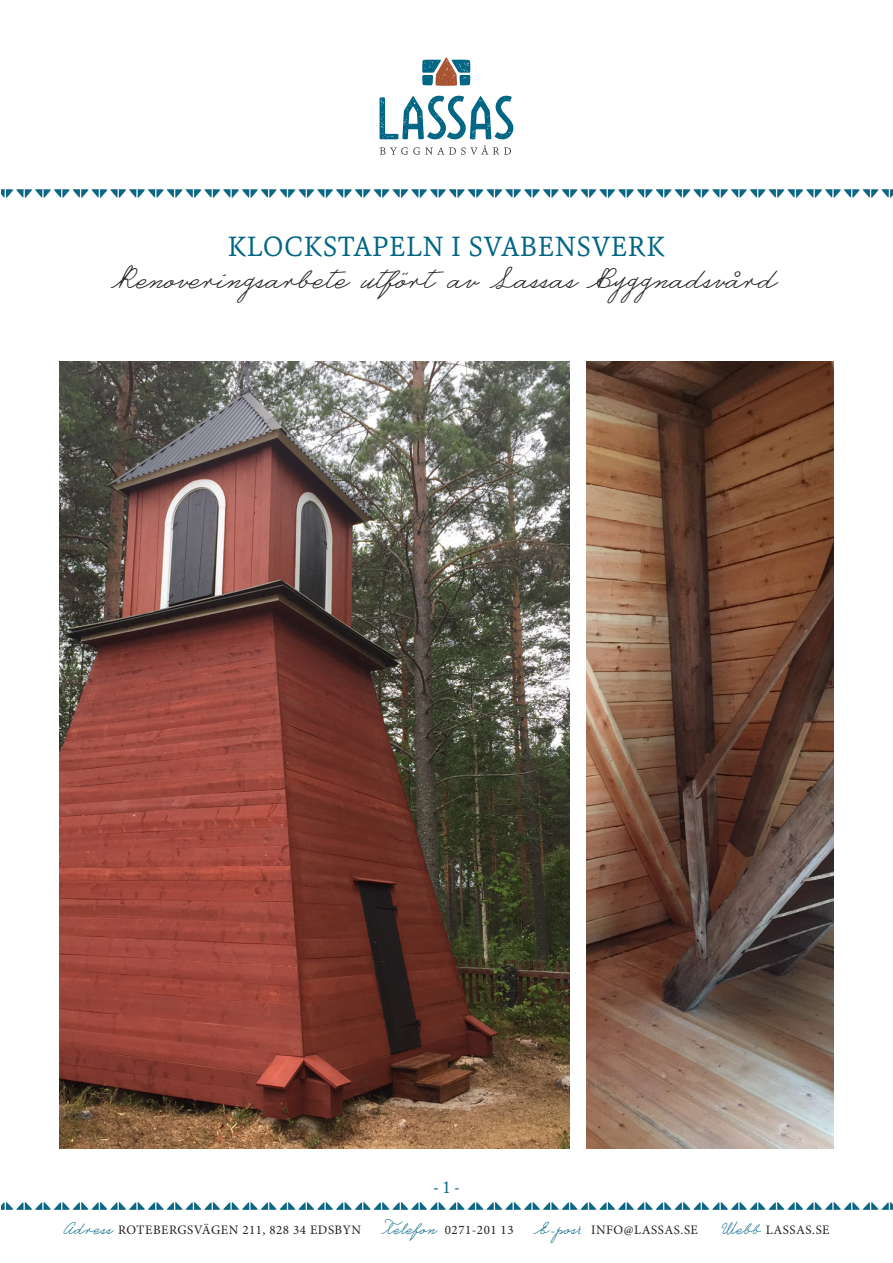
<style>
.page{position:relative;width:893px;height:1263px;background:#fff}
.page>*{position:absolute;margin:0;border:0;box-sizing:border-box;transform-origin:0 0}
.t1{font:30px "Sina Nova";letter-spacing:.03em;color:#016584}
.t2{font:29.7px "Castro Script";color:#231f20;scale:1.11 1}
.t3{font:18px "Sina Nova";color:#016584}
.t4{font:12.9px "Minion Pro";letter-spacing:.04em;color:#231f20}
.s1{font-family:"Castro Script";font-size:17.85px;color:#016584}
.s2{font-family:"Savoye Let Plain";font-size:17.85px;color:#016584}
.s3{font-family:"Castro Script";font-size:16.2px;color:#016584}
</style>
<div class="page">
<img style="left:2px;top:1202px;width:891px;height:8px">
<img style="left:60px;top:361px;width:510px;height:787px">
<img style="left:587px;top:361px;width:246px;height:787px">
<svg style="left:380px;top:145px;width:131px;height:10px"></svg>
<svg style="left:422px;top:58px;width:48px;height:28px"></svg>
<svg style="left:380px;top:95px;width:133px;height:44px"></svg>
<img style="left:2px;top:189px;width:891px;height:9px">
<p class="t1" style="left:228px;top:226px;width:438px">KLOCKSTAPELN I SVABENSVERK</p>
<p class="t2" style="left:115px;top:261px;width:598px">Renoveringsarbete utfört av Lassas Byggnadsvård</p>
<p class="t3" style="left:434px;top:1175px;width:27px">- 1 -</p>
<p class="t4" style="left:63px;top:1221px;width:299px"><span class="s1">Adress</span> ROTEBERGSVÄGEN 211, 828 34 EDSBYN</p>
<p class="t4" style="left:385px;top:1221px;width:130px"><span class="s1">Telefon</span> 0271-201 13</p>
<p class="t4" style="left:537px;top:1221px;width:162px"><span class="s1">E-pos</span><span class="s2">t</span> INFO@LASSAS.SE</p>
<p class="t4" style="left:722px;top:1221px;width:109px"><span class="s1">Web</span><span class="s3">b</span> LASSAS.SE</p>
</div>
